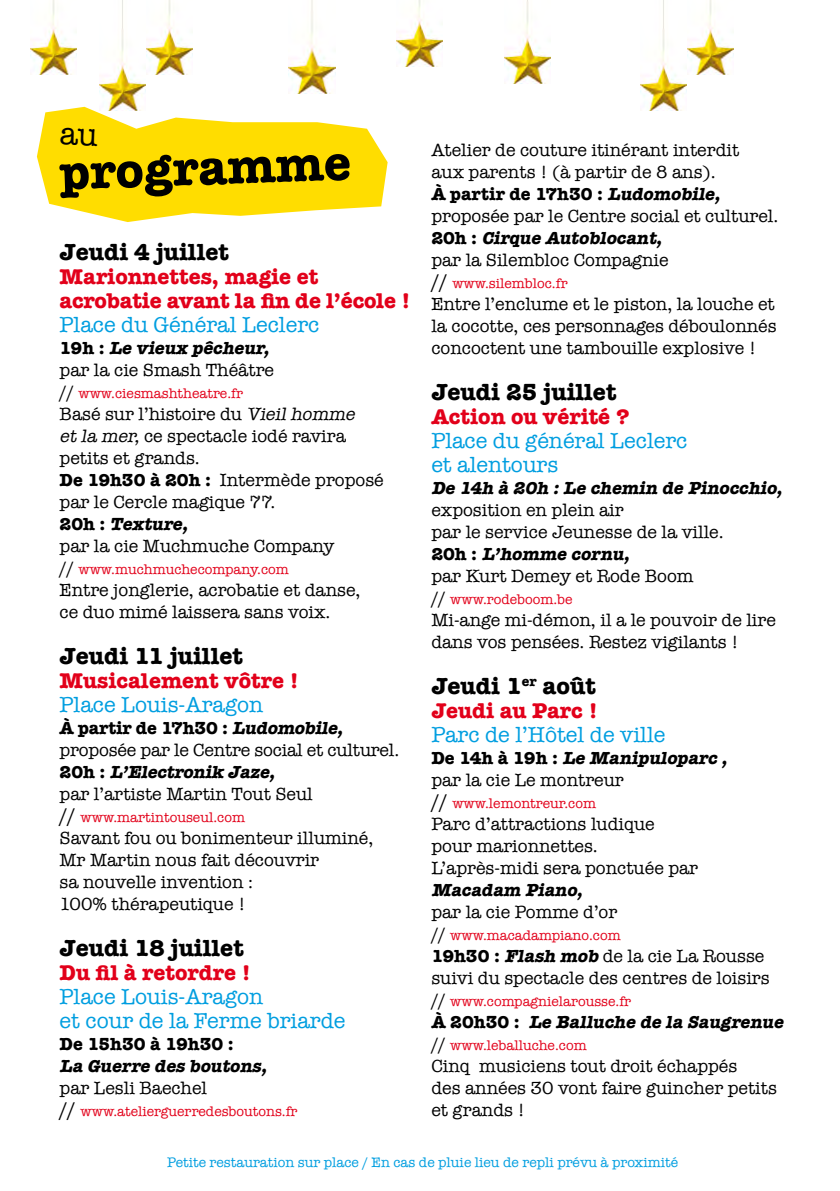
<style>
.page{position:relative;width:840px;height:1191px;background:#fff}
.page>*{position:absolute;margin:0;border:0;box-sizing:border-box;transform-origin:0 0}
.t1{font:700 50px "American Typewriter";color:#000}
.t2{font:700 24px "American Typewriter";color:#000}
.t3{font:22px/24px "American Typewriter";color:#009ee0}
.t4{font:700 22px/24px "American Typewriter";color:#e2001a}
.t5{font:18px/22px "American Typewriter";color:#000}
.t6{font:italic 700 18px "American Typewriter";color:#000}
.t7{font:700 18px "American Typewriter";color:#000}
.t8{font:14px "American Typewriter";color:#e2001a}
.t9{font:14px "American Typewriter";color:#009ee0}
.s1{font-weight:700}
.s2{font-weight:700;font-style:italic}
.s3{font-size:18px;color:#000}
.s4{font-style:italic}
.s5{font-size:20px;color:#000}
.s6{font-style:normal}
</style>
<div class="page">
<img style="left:30px;top:0;width:47px;height:75px">
<img style="left:100px;top:0;width:46px;height:107px">
<img style="left:146px;top:0;width:46px;height:75px">
<img style="left:289px;top:0;width:46px;height:93px">
<img style="left:396px;top:0;width:46px;height:67px">
<img style="left:504px;top:0;width:46px;height:83px">
<img style="left:640px;top:0;width:46px;height:111px">
<img style="left:687px;top:0;width:46px;height:75px">
<svg style="left:37px;top:107px;width:350px;height:115px;fill:#fd0"></svg>
<svg style="left:60px;top:128px;width:38px;height:18px"></svg>
<h1 class="t1" style="left:58px;top:130px;width:293px;rotate:-2deg">programme</h1>
<h2 class="t2" style="left:60px;top:231px;width:171px">Jeudi 4 juillet</h2>
<p class="t4" style="left:60px;top:263px;width:352px">Marionnettes, magie et acrobatie avant la fin de l’école !</p>
<p class="t3" style="left:60px;top:312px;width:261px">Place du Général Leclerc</p>
<p class="t5" style="left:60px;top:336px;width:216px"><span class="s1">1 9 h :</span> <span class="s2">Le vieux pêcheur, </span>par la cie Smash Théâtre</p>
<p class="t8" style="left:60px;top:383px;width:185px"><span class="s3">//</span> www.ciesmashtheatre.fr</p>
<p class="t5" style="left:60px;top:402px;width:325px">Basé sur l’histoire du <span class="s4">Vieilhomme etla mer,</span>ce spectacle iodé ravira petits et grands.<br><span class="s1">De 19h30 à 20h :</span> Intermède proposé par le Cercle magique 77.<br><span class="s1">2 0 h :</span> <span class="s2">Texture,<br></span>par la cie Muchmuche Company</p>
<p class="t8" style="left:60px;top:559px;width:231px"><span class="s3">//</span> www.muchmuchecompany.com</p>
<p class="t5" style="left:60px;top:578px;width:302px">Entre jonglerie, acrobatie et danse, ce duo mimé laissera sans voix.</p>
<h2 class="t2" style="left:60px;top:635px;width:185px">Jeudi 11 juillet</h2>
<p class="t4" style="left:60px;top:667px;width:241px">Musicalement vôtre !</p>
<p class="t3" style="left:60px;top:692px;width:205px">Place Louis-Aragon</p>
<p class="t5" style="left:60px;top:716px;width:341px"><span class="s1">À partir de 17h30 :</span> <span class="s2">Ludomobile, </span>proposée par le Centre social et culturel.<br><span class="s1">2 0 h :</span> <span class="s2">L’Electronik Jaze,<br></span>par l’artiste Martin Tout Seul</p>
<p class="t8" style="left:60px;top:807px;width:187px"><span class="s5">//</span> www.martintouseul.com</p>
<p class="t5" style="left:60px;top:826px;width:315px">Savant fou ou bonimenteur illuminé,<br>Mr Martin nous fait découvrir<br>sa nouvelle invention :<br>100% thérapeutique !</p>
<h2 class="t2" style="left:60px;top:927px;width:186px">Jeudi 18 juillet</h2>
<p class="t4" style="left:60px;top:959px;width:193px">Du fil à retordre !</p>
<p class="t3" style="left:60px;top:984px;width:287px">Place Louis-Aragon<br>et cour de la Ferme briarde</p>
<p class="t7" style="left:60px;top:1028px;width:176px">De 15h30 à 19h30 :</p>
<p class="t6" style="left:60px;top:1050px;width:214px">La Guerre desboutons,</p>
<p class="t5" style="left:60px;top:1076px;width:149px">par Lesli Baechel</p>
<p class="t8" style="left:60px;top:1101px;width:239px"><span class="s5">//</span> www.atelierguerredesboutons.fr</p>
<p class="t5" style="left:431px;top:138px;width:348px">Atelier de couture itinérant interdit<br>aux parents ! (à partir de 8 ans).<br><span class="s1">À p a r t i r d e 17 h 3 0 :</span> <span class="s2">Ludomobile, </span>proposée par le Centre social et culturel.<br><span class="s1">2 0 h :</span> <span class="s2">Cirque Autoblocant,<br></span>par la Silembloc Compagnie</p>
<p class="t8" style="left:431px;top:272px;width:138px"><span class="s5">//</span> www.silembloc.fr</p>
<p class="t5" style="left:431px;top:292px;width:346px;text-align:justify">Entre l’enclume et le piston, la louche et la cocotte, ces personnages déboulonnés concoctent une tambouille explosive !</p>
<h2 class="t2" style="left:431px;top:371px;width:186px">Jeudi 25 juillet</h2>
<p class="t4" style="left:431px;top:403px;width:199px">Action ou vérité ?</p>
<p class="t3" style="left:431px;top:428px;width:257px">Place du général Leclerc et alentours</p>
<p class="t6" style="left:431px;top:472px;width:357px">De 14h à 20h :Le chemin de Pinocchio,</p>
<p class="t5" style="left:431px;top:498px;width:294px">exposition en plein air<br>par le service Jeunesse de la ville.<br><span class="s1">2 0 h :</span> <span class="s2">L’homme cornu,<br></span>par Kurt Demey et Rode Boom</p>
<p class="t8" style="left:431px;top:588px;width:143px"><span class="s3">//</span> www.rodeboom.be</p>
<p class="t5" style="left:431px;top:608px;width:346px">Mi-ange mi-démon, il a le pouvoir de lire dans vos pensées. Restez vigilants !</p>
<h2 class="t2" style="left:431px;top:665px;width:166px">Jeudi 1<sup>er</sup> août</h2>
<p class="t4" style="left:431px;top:697px;width:168px">Jeudi au Parc !</p>
<p class="t3" style="left:431px;top:722px;width:235px">Parc de l’Hôtel de ville</p>
<p class="t5" style="left:431px;top:746px;width:302px"><span class="s1">D e 1 4 h à 1 9 h :</span> <span class="s2">Le Manipuloparc, </span>par la cie Le montreur</p>
<p class="t8" style="left:431px;top:792px;width:166px"><span class="s5">//</span> www.lemontreur.com</p>
<p class="t5" style="left:431px;top:812px;width:268px">Parc d’attractions ludique pour marionnettes.<br>L’après-midi sera ponctuée par</p>
<p class="t6" style="left:431px;top:874px;width:158px">Macadam Piano,</p>
<p class="t5" style="left:431px;top:900px;width:187px">par la cie Pomme d’or</p>
<p class="t8" style="left:431px;top:924px;width:191px"><span class="s3">//</span> www.macadampiano.com</p>
<p class="t5" style="left:431px;top:944px;width:339px"><span class="s1">19h30 :</span> <span class="s2">Flash mob</span> de la cie La Rousse suivi du spectacle des centres de loisirs</p>
<p class="t8" style="left:431px;top:990px;width:201px"><span class="s3">//</span> www.compagnielarousse.fr</p>
<p class="t6" style="left:431px;top:1006px;width:358px"><span class="s6">À 2 0 h 3 0 :</span> Le Balluche de la Saugrenue</p>
<p class="t8" style="left:431px;top:1034px;width:157px"><span class="s3">//</span> www.leballuche.com</p>
<p class="t5" style="left:431px;top:1054px;width:347px">Cinq musiciens tout droit échappés<br>des années 30 vont faire guincher petits et grands !</p>
<p class="t9" style="left:167px;top:1151px;width:512px">Petite restauration sur place / En cas de pluie lieu de repli prévu à proximité</p>
</div>
